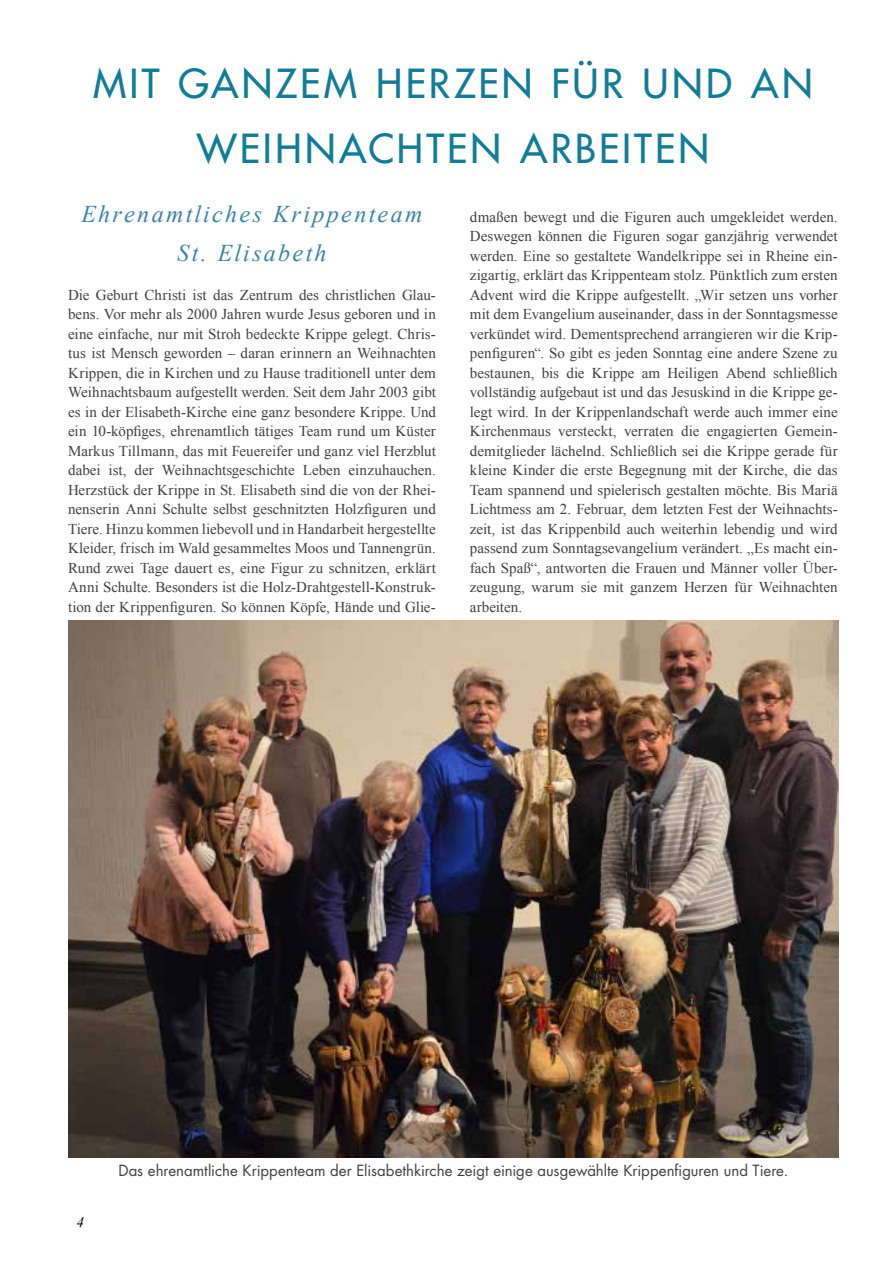
<style>
.page{position:relative;width:893px;height:1263px;background:#fff}
.page>*{position:absolute;margin:0;border:0;box-sizing:border-box;transform-origin:0 0}
.t1{font:500 39px/64.5px "Futura Std";letter-spacing:.08em;color:#107c97;text-align:center}
.t2{font:italic 24px/39px "Times New Roman";letter-spacing:.1em;color:#39859f;text-align:center}
.t3{font:15px/19.5px "Times New Roman";letter-spacing:.005em;color:#414042;text-align:justify}
.t4{font:15px "Futura Std";color:#414042}
.t5{font:italic 15px "Times New Roman";color:#000}
</style>
<div class="page">
<img style="left:68px;top:620px;width:771px;height:538px">
<h1 class="t1" style="left:93px;top:52px;width:721px">MIT GANZEM HERZEN FÜR UND AN<br>WEIHNACHTEN ARBEITEN</h1>
<h2 class="t2" style="left:81px;top:193px;width:343px">Ehrenamtliches Krippenteam<br>St. Elisabeth</h2>
<p class="t3" style="left:68px;top:285px;width:369px">Die Geburt Christi ist das Zentrum des christlichen Glau&shy;bens. Vor mehr als 2000 Jahren wurde Jesus geboren und in eine einfache, nur mit Stroh bedeckte Krippe gelegt. Chris&shy;tus ist Mensch geworden – daran erinnern an Weihnachten Krippen, die in Kirchen und zu Hause traditionell unter dem Weihnachtsbaum aufgestellt werden. Seit dem Jahr 2003 gibt es in der Elisabeth-Kirche eine ganz besondere Krippe. Und ein 10-köpfiges, ehrenamtlich tätiges Team rund um Küster Markus Tillmann, das mit Feuereifer und ganz viel Herzblut dabei ist, der Weihnachtsgeschichte Leben einzuhauchen.<br>Herzstück der Krippe in St. Elisabeth sind die von der Rhei&shy;nenserin Anni Schulte selbst geschnitzten Holzfiguren und Tiere. Hinzu kommen liebevoll und in Handarbeit hergestellte Kleider, frisch im Wald gesammeltes Moos und Tannengrün.<br>Rund zwei Tage dauert es, eine Figur zu schnitzen, erklärt Anni Schulte. Besonders ist die Holz-Drahtgestell-Konstruk&shy;tion der Krippenfiguren. So können Köpfe, Hände und Glie-</p>
<p class="t3" style="left:470px;top:207px;width:369px">dmaßen bewegt und die Figuren auch umgekleidet werden.<br>Deswegen können die Figuren sogar ganzjährig verwendet werden. Eine so gestaltete Wandelkrippe sei in Rheine ein&shy;zigartig, erklärt das Krippenteam stolz. Pünktlich zum ersten Advent wird die Krippe aufgestellt. „Wir setzen uns vorher mit dem Evangelium auseinander, dass in der Sonntagsmesse verkündet wird. Dementsprechend arrangieren wir die Krip&shy;penfiguren“. So gibt es jeden Sonntag eine andere Szene zu bestaunen, bis die Krippe am Heiligen Abend schließlich vollständig aufgebaut ist und das Jesuskind in die Krippe ge&shy;legt wird. In der Krippenlandschaft werde auch immer eine Kirchenmaus versteckt, verraten die engagierten Gemein&shy;demitglieder lächelnd. Schließlich sei die Krippe gerade für kleine Kinder die erste Begegnung mit der Kirche, die das Team spannend und spielerisch gestalten möchte. Bis Mariä Lichtmess am 2. Februar, dem letzten Fest der Weihnachts&shy;zeit, ist das Krippenbild auch weiterhin lebendig und wird passend zum Sonntagsevangelium verändert. „Es macht ein&shy;fach Spaß“, antworten die Frauen und Männer voller Über&shy;zeugung, warum sie mit ganzem Herzen für Weihnachten arbeiten.</p>
<p class="t5" style="left:77px;top:1211px;width:9px">4</p>
<p class="t4" style="left:118px;top:1161px;width:671px">Das ehrenamtliche Krippenteam der Elisabethkirche zeigt einige ausgewählte Krippenfiguren und Tiere.</p>
</div>
